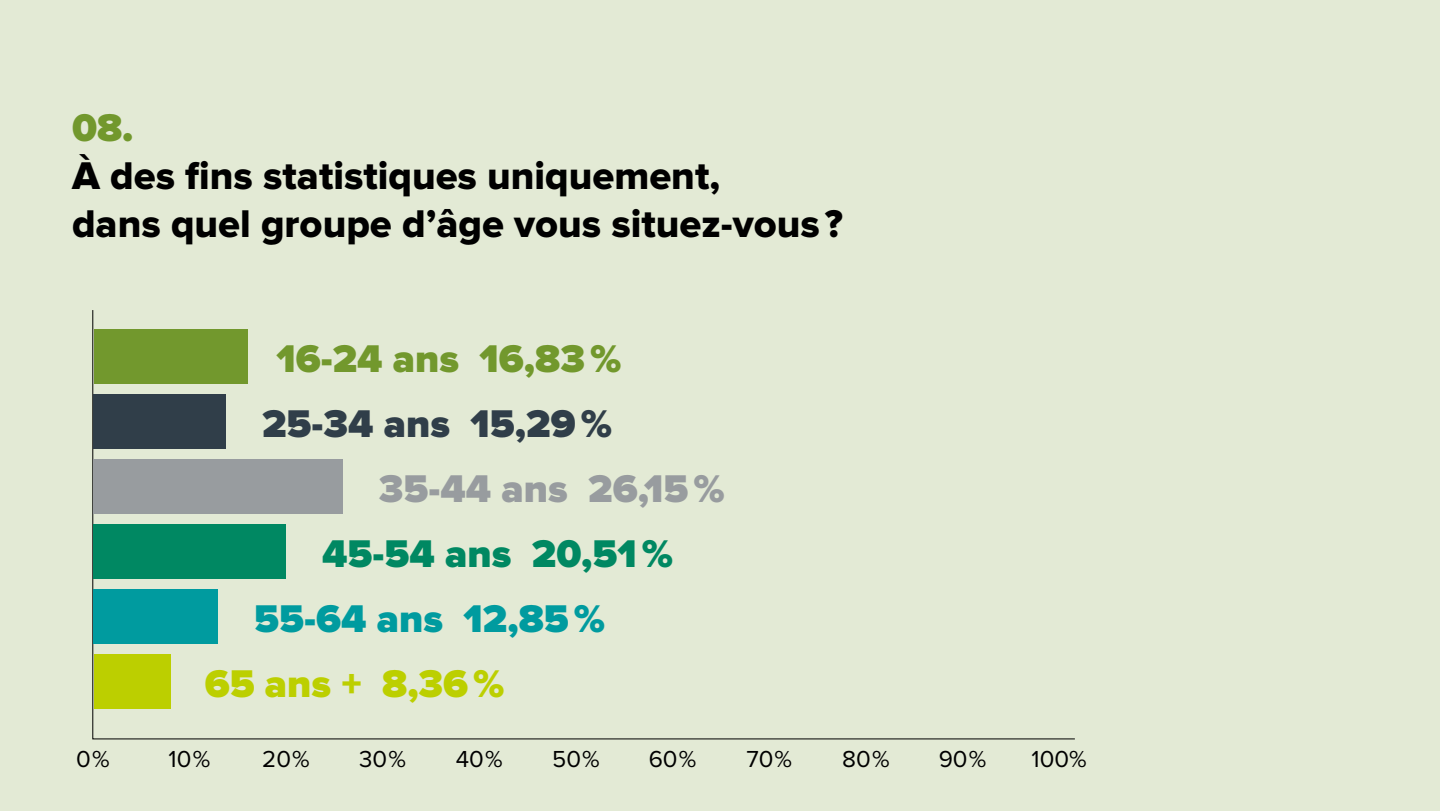
<style>
.page{position:relative;width:1440px;height:811px;background:#fff}
.page>*{position:absolute;margin:0;border:0;box-sizing:border-box;transform-origin:0 0}
.t1{font:40px/48px "Proxima Nova Extrabld";color:#000}
.t2{font:900 40px "Proxima Nova";color:#72982d}
.t3{font:900 40px "Proxima Nova";color:#303e49}
.t4{font:900 40px "Proxima Nova";color:#989c9f}
.t5{font:900 40px "Proxima Nova";color:#008862}
.t6{font:900 40px "Proxima Nova";color:#009b9f}
.t7{font:900 40px "Proxima Nova";color:#bccf00}
.t8{font:24px "Proxima Nova";color:#000}
</style>
<div class="page">
<div style="left:0;top:0;width:1440px;height:810px;background:#e3ead5"></div>
<svg style="left:92px;top:310px;width:983px;height:429px"></svg>
<div style="left:94px;top:329px;width:154px;height:54px;background:#72982d"></div>
<div style="left:94px;top:394px;width:132px;height:54px;background:#303e49"></div>
<div style="left:94px;top:459px;width:249px;height:54px;background:#989c9f"></div>
<div style="left:94px;top:524px;width:192px;height:54px;background:#008862"></div>
<div style="left:94px;top:589px;width:124px;height:54px;background:#009b9f"></div>
<div style="left:94px;top:654px;width:77px;height:54px;background:#bccf00"></div>
<p class="t2" style="left:72px;top:109px;width:63px">08.</p>
<p class="t1" style="left:72px;top:153px;width:772px">À des fins statistiques uniquement,<br>dans quel groupe d’âge vous situez-vous ?</p>
<p class="t2" style="left:276px;top:340px;width:346px">16-24 ans 16,83%</p>
<p class="t3" style="left:262px;top:405px;width:351px">25-34 ans 15,29%</p>
<p class="t4" style="left:379px;top:470px;width:348px">35-44 ans 26,15%</p>
<p class="t5" style="left:322px;top:535px;width:352px">45-54 ans 20,51%</p>
<p class="t6" style="left:254px;top:600px;width:353px">55-64 ans 12,85%</p>
<p class="t7" style="left:205px;top:665px;width:301px">65 ans + 8,36%</p>
<p class="t8" style="left:76px;top:745px;width:35px">0 %</p>
<p class="t8" style="left:169px;top:745px;width:43px">10 %</p>
<p class="t8" style="left:262px;top:745px;width:49px">20 %</p>
<p class="t8" style="left:359px;top:745px;width:48px">30 %</p>
<p class="t8" style="left:456px;top:745px;width:48px">40 %</p>
<p class="t8" style="left:552px;top:745px;width:49px">50 %</p>
<p class="t8" style="left:649px;top:745px;width:49px">60 %</p>
<p class="t8" style="left:746px;top:745px;width:47px">70 %</p>
<p class="t8" style="left:842px;top:745px;width:49px">80 %</p>
<p class="t8" style="left:939px;top:745px;width:49px">90 %</p>
<p class="t8" style="left:1032px;top:745px;width:57px">100%</p>
</div>
